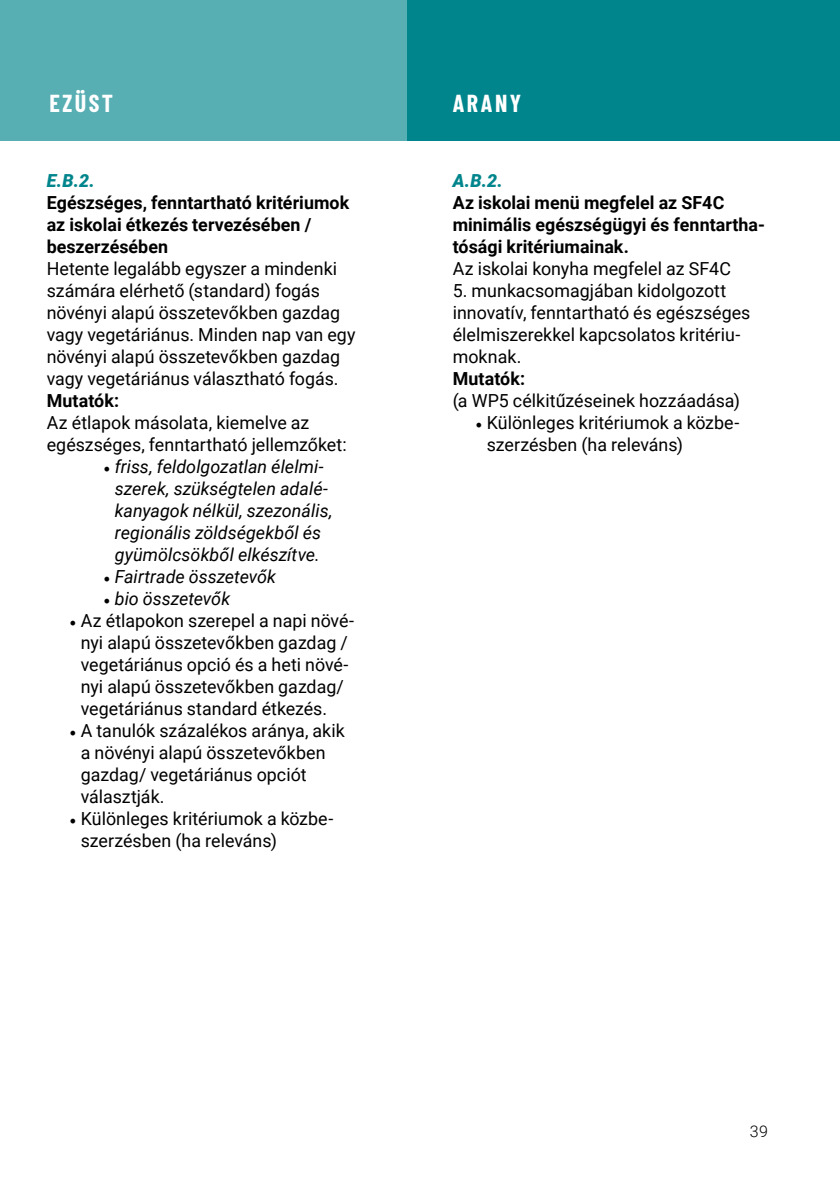
<style>
.page{position:relative;width:840px;height:1191px;background:#fff}
.page>*{position:absolute;margin:0;border:0;box-sizing:border-box;transform-origin:0 0}
.t1{font:700 24px "Barlow Condensed";letter-spacing:.105em;color:#fff}
.t2{font:18px/22px "Roboto";color:#000}
.t3{font:700 18px/22px "Roboto";color:#000}
.t4{font:italic 18px/22px "Roboto";color:#000}
.t5{font:italic 900 18px "Roboto";color:#00858c}
.t6{font:300 16px "Roboto";color:#000}
.s1{font-family:"Minion Pro";font-style:normal}
.s2{font-family:"Minion Pro"}
</style>
<div class="page">
<div style="left:0;top:0;width:407px;height:140px;background:#57aeb3"></div>
<div style="left:407px;top:0;width:432px;height:140px;background:#00858c"></div>
<h1 class="t1" style="left:49px;top:86px;width:65px">EZÜST</h1>
<h1 class="t1" style="left:452px;top:86px;width:70px">ARANY</h1>
<p class="t5" style="left:47px;top:168px;width:50px">E.B.2.</p>
<p class="t3" style="left:47px;top:191px;width:304px">Egészséges, fenntartható kritériumok az iskolai étkezés tervezésében / beszerzésében</p>
<p class="t2" style="left:47px;top:257px;width:310px">Hetente legalább egyszer a mindenki számára elérhető (standard) fogás növényi alapú összetevőkben gazdag vagy vegetáriánus. Minden nap van egy növényi alapú összetevőkben gazdag vagy vegetáriánus választható fogás.</p>
<p class="t3" style="left:47px;top:389px;width:74px">Mutatók:</p>
<p class="t2" style="left:47px;top:411px;width:301px">Az étlapok másolata, kiemelve az egészséges, fenntartható jellemzőket:</p>
<p class="t4" style="left:115px;top:455px;width:219px;text-indent:-11px"><span class="s1">•</span> friss, feldolgozatlan élelmi&shy;szerek, szükségtelen adalé&shy;kanyagok nélkül, szezonális, regionális zöldségekből és gyümölcsökből elkészítve.</p>
<p class="t4" style="left:103px;top:565px;width:174px"><span class="s1">•</span> Fairtrade összetevők</p>
<p class="t4" style="left:103px;top:587px;width:128px"><span class="s1">•</span> bio összetevők</p>
<p class="t2" style="left:81px;top:609px;width:274px;text-indent:-11px"><span class="s2">•</span> Az étlapokon szerepel a napi növé&shy;nyi alapú összetevőkben gazdag / vegetáriánus opció és a heti növé&shy;nyi alapú összetevőkben gazdag/ vegetáriánus standard étkezés.</p>
<p class="t2" style="left:81px;top:719px;width:265px;text-indent:-11px"><span class="s2">•</span> A tanulók százalékos aránya, akik a növényi alapú összetevőkben gazdag/ vegetáriánus opciót választják.</p>
<p class="t2" style="left:81px;top:807px;width:254px;text-indent:-11px"><span class="s2">•</span> Különleges kritériumok a közbe&shy;szerzésben (ha releváns)</p>
<p class="t5" style="left:452px;top:168px;width:52px">A.B.2.</p>
<p class="t3" style="left:452px;top:191px;width:314px">Az iskolai menü megfelel az SF4C minimális egészségügyi és fenntartha&shy;tósági kritériumainak.</p>
<p class="t2" style="left:452px;top:257px;width:280px">Az iskolai konyha megfelel az SF4C</p>
<p class="t2" style="left:452px;top:279px;width:299px">5. munkacsomagjában kidolgozott innovatív, fenntartható és egészséges élelmiszerekkel kapcsolatos kritériu&shy;moknak.</p>
<p class="t3" style="left:452px;top:367px;width:74px">Mutatók:</p>
<p class="t2" style="left:452px;top:389px;width:289px">(a WP5 célkitűzéseinek hozzáadása)</p>
<p class="t2" style="left:486px;top:411px;width:254px;text-indent:-11px"><span class="s2">•</span> Különleges kritériumok a közbe&shy;szerzésben (ha releváns)</p>
<p class="t6" style="left:749px;top:1120px;width:20px">39</p>
</div>
